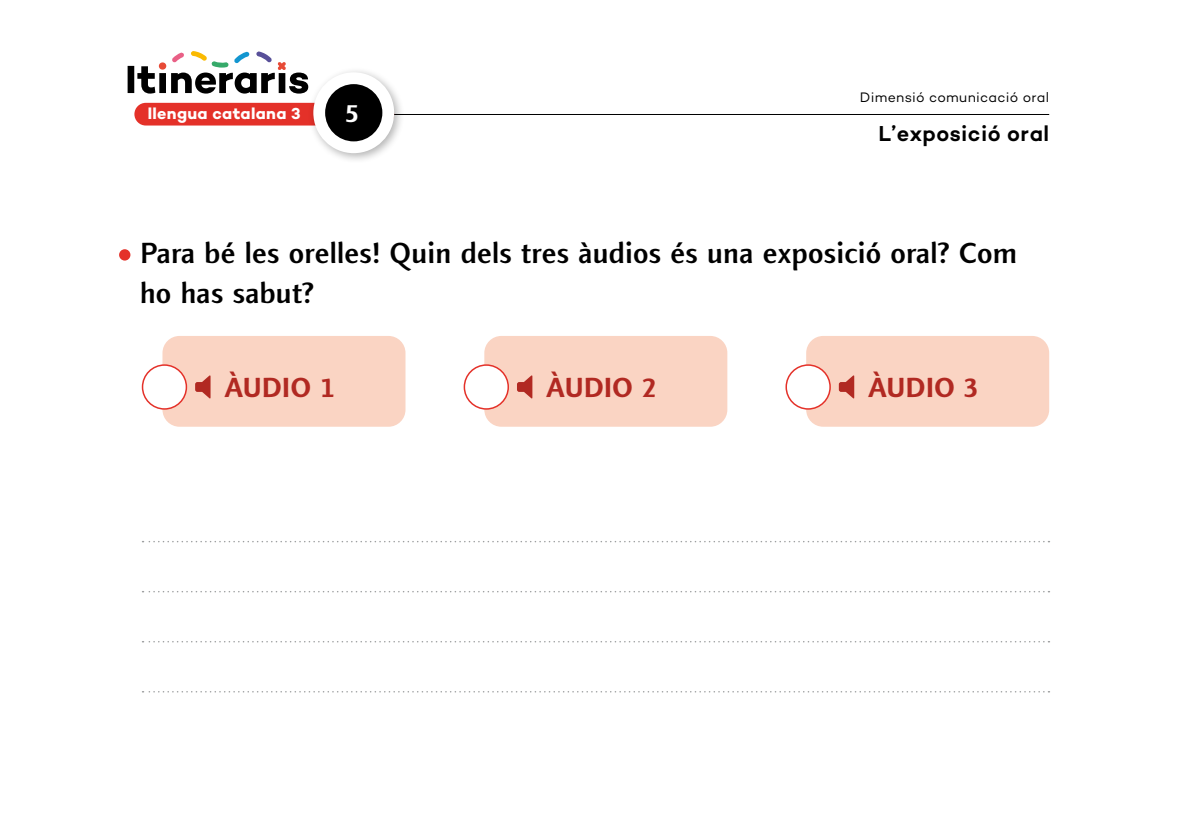
<style>
.page{position:relative;width:1191px;height:820px;background:#fff}
.page>*{position:absolute;margin:0;border:0;box-sizing:border-box;transform-origin:0 0}
.t1{font:500 29.6px/40px "Linotype Finnegan";letter-spacing:.01em;color:#000}
.t2{font:700 28px "Linotype Finnegan";color:#b12922}
.t3{font:700 25.6px "Linotype Finnegan";color:#fff}
.t4{font:600 22px "Campton";letter-spacing:.02em;color:#000}
.t5{font:700 16.2px "Campton";letter-spacing:.02em;color:#fff}
.t6{font:14px "Campton";letter-spacing:.02em;color:#000}
</style>
<div class="page">
<hr style="left:354px;top:114px;width:695px;height:1px;background:#000">
<svg style="left:128px;top:51px;width:180px;height:42px"></svg>
<div style="left:134px;top:103px;width:260px;height:22px;background:#e43129;border-radius:11px"></div>
<div style="left:308px;top:67px;width:98px;height:98px;background:#000;opacity:.3"></div>
<div style="left:313px;top:72px;width:81px;height:81px;background:#fff;border-radius:50%"></div>
<div style="left:325px;top:84px;width:57px;height:57px;background:#000;border-radius:50%"></div>
<div style="left:119px;top:249px;width:11px;height:11px;background:#e43129;border-radius:50%"></div>
<svg style="left:142px;top:541px;width:907px;height:1px"></svg>
<svg style="left:142px;top:591px;width:907px;height:1px"></svg>
<svg style="left:142px;top:641px;width:907px;height:1px"></svg>
<svg style="left:142px;top:691px;width:907px;height:1px"></svg>
<div style="left:162px;top:336px;width:243px;height:90px;background:#fad4c3;border-radius:17px"></div>
<div style="left:142px;top:365px;width:44px;height:44px;background:#fff;border-radius:50%"></div>
<div style="left:142px;top:364px;width:45px;height:45px;border:2px solid #e43129;border-radius:50%"></div>
<svg style="left:195px;top:375px;width:15px;height:23px"></svg>
<div style="left:484px;top:336px;width:243px;height:90px;background:#fad4c3;border-radius:17px"></div>
<div style="left:464px;top:365px;width:44px;height:44px;background:#fff;border-radius:50%"></div>
<div style="left:463px;top:364px;width:46px;height:45px;border:2px solid #e43129;border-radius:50%"></div>
<svg style="left:517px;top:375px;width:15px;height:23px"></svg>
<div style="left:806px;top:336px;width:243px;height:90px;background:#fad4c3;border-radius:17px"></div>
<div style="left:786px;top:365px;width:44px;height:44px;background:#fff;border-radius:50%"></div>
<div style="left:785px;top:364px;width:46px;height:45px;border:2px solid #e43129;border-radius:50%"></div>
<svg style="left:839px;top:375px;width:15px;height:23px"></svg>
<p class="t5" style="left:148px;top:103px;width:154px">llengua catalana 3</p>
<p class="t3" style="left:345px;top:98px;width:16px">5</p>
<p class="t6" style="left:860px;top:89px;width:191px">Dimensió comunicació oral</p>
<p class="t4" style="left:878px;top:119px;width:172px">L’exposició oral</p>
<p class="t1" style="left:140px;top:233px;width:878px">Para bé les orelles! Quin dels tres àudios és una exposició oral? Com ho has sabut?</p>
<p class="t2" style="left:224px;top:371px;width:112px">ÀUDIO 1</p>
<p class="t2" style="left:546px;top:371px;width:112px">ÀUDIO 2</p>
<p class="t2" style="left:868px;top:371px;width:112px">ÀUDIO 3</p>
</div>
